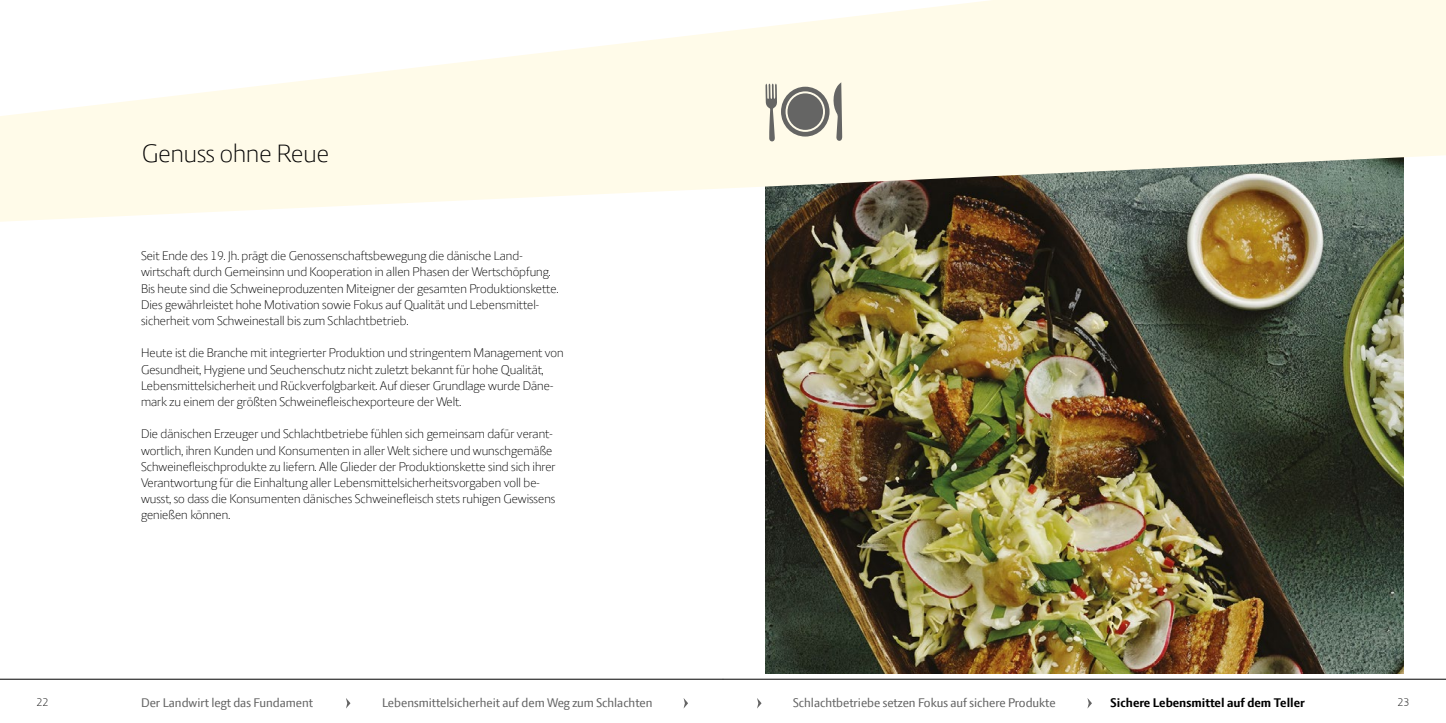
<style>
.page{position:relative;width:1446px;height:723px;background:#fff}
.page>*{position:absolute;margin:0;border:0;box-sizing:border-box;transform-origin:0 0}
.t1{font:300 27px "LF Press Sans";color:#000}
.t2{font:300 13.5px/16.2px "LF Press Sans";color:#000}
.t3{font:13.5px "LF Press Sans";color:#646464}
.t4{font:700 13.5px "LF Press Sans";color:#000}
.t5{font:300 12px "LF Press Sans";color:#000}
</style>
<div class="page">
<hr style="left:0;top:679px;width:723px;height:1px;background:#000">
<hr style="left:723px;top:679px;width:723px;height:1px;background:#000">
<svg style="left:0;top:32px;width:723px;height:190px;fill:#fffbe9"></svg>
<svg style="left:346px;top:698px;width:4px;height:10px"></svg>
<svg style="left:683px;top:698px;width:5px;height:10px"></svg>
<svg style="left:757px;top:698px;width:4px;height:10px"></svg>
<svg style="left:1087px;top:698px;width:5px;height:10px"></svg>
<img style="left:765px;top:188px;width:638px;height:486px">
<svg style="left:723px;top:0;width:723px;height:188px;background:#f3f0df"></svg>
<svg style="left:765px;top:82px;width:77px;height:59px;background:#b0aea4"></svg>
<h1 class="t1" style="left:142px;top:137px;width:189px">Genuss ohne Reue</h1>
<p class="t2" style="left:141px;top:247px;width:419px">Seit Ende des 19. Jh. prägt die Genossenschaftsbewegung die dänische Land&shy;wirtschaft durch Gemeinsinn und Kooperation in allen Phasen der Wertschöpfung.<br>Bis heute sind die Schweineproduzenten Miteigner der gesamten Produktionskette.<br>Dies gewährleistet hohe Motivation sowie Fokus auf Qualität und Lebensmittel&shy;sicherheit vom Schweinestall bis zum Schlachtbetrieb.</p>
<p class="t2" style="left:141px;top:345px;width:424px">Heute ist die Branche mit integrierter Produktion und stringentem Management von Gesundheit, Hygiene und Seuchenschutz nicht zuletzt bekannt für hohe Qualität, Lebensmittelsicherheit und Rückverfolgbarkeit. Auf dieser Grundlage wurde Däne&shy;mark zu einem der größten Schweinefleischexporteure der Welt.</p>
<p class="t2" style="left:141px;top:426px;width:416px">Die dänischen Erzeuger und Schlachtbetriebe fühlen sich gemeinsam dafür verant&shy;wortlich, ihren Kunden und Konsumenten in aller Welt sichere und wunschgemäße Schweinefleischprodukte zu liefern. Alle Glieder der Produktionskette sind sich ihrer Verantwortung für die Einhaltung aller Lebensmittelsicherheitsvorgaben voll be&shy;wusst, so dass die Konsumenten dänisches Schweinefleisch stets ruhigen Gewissens genießen können.</p>
<p class="t5" style="left:37px;top:695px;width:13px">22</p>
<p class="t3" style="left:141px;top:694px;width:174px">Der Landwirt legt das Fundament</p>
<p class="t3" style="left:382px;top:694px;width:272px">Lebensmittelsicherheit auf dem Weg zum Schlachten</p>
<p class="t3" style="left:793px;top:694px;width:264px">Schlachtbetriebe setzen Fokus auf sichere Produkte</p>
<p class="t4" style="left:1110px;top:695px;width:196px">Sichere Lebensmittel auf dem Teller</p>
<p class="t5" style="left:1397px;top:695px;width:13px">23</p>
</div>
